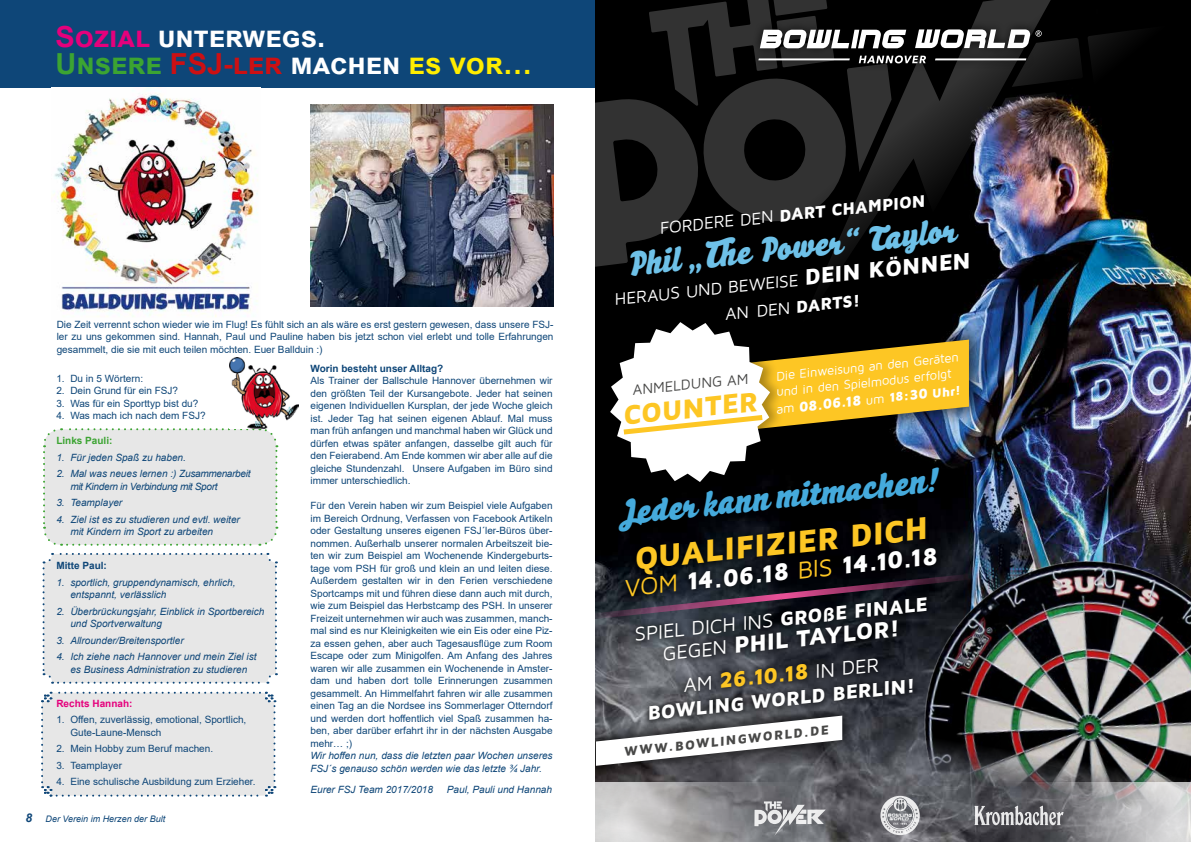
<style>
.page{position:relative;width:1191px;height:842px;background:#fff}
.page>*{position:absolute;margin:0;border:0;box-sizing:border-box;transform-origin:0 0}
.t1{font:32.5px "Ravel";color:#45aadc}
.t2{font:900 32.5px "Maven Pro";color:#fdc624}
.t3{font:31.8px "Ravel";color:#6ec1e8}
.t4{font:700 29px/27px "Arial";color:#fff}
.t5{font:900 28.2px "Maven Pro";color:#fdc624}
.t6{font:900 25px "Maven Pro";color:#fff}
.t7{font:900 23.8px "Maven Pro";color:#fff}
.t8{font:900 22.4px "Maven Pro";color:#fdc624}
.t9{font:20.2px "Maven Pro";color:#fff}
.t10{font:900 20.2px "Maven Pro";color:#fff}
.t11{font:17.3px/26.9px "Maven Pro";color:#fff;text-align:center}
.t12{font:900 17.3px "Maven Pro";color:#fff}
.t13{font:14.9px "Maven Pro";color:#484847}
.t14{font:900 14.6px "Maven Pro";color:#fff}
.t15{font:900 13.4px "Maven Pro";color:#484847}
.t16{font:13px/15.6px "Maven Pro";color:#fff}
.t17{font:10px/12.5px "Arial";color:#0e4678;text-align:justify}
.t18{font:italic 10px/12.5px "Arial";color:#0e4678}
.t19{font:italic 10px/12.5px "Arial";letter-spacing:-.03em;color:#0e4678}
.t20{font:700 10px "Arial";color:#0e4678}
.t21{font:700 10px "Arial";color:#e5007c}
.t22{font:700 10px "Arial";color:#3ca432}
.t23{font:italic 9px "Arial";color:#0e4678}
.s1{color:#e5007c}
.s2{color:#3ca432}
.s3{color:#cd1013}
.s4{color:#ffed00}
.s5{font-weight:700;font-size:12px}
.s6{font-weight:400}
.s7{font-weight:900;font-size:23.1px}
.s8{font-weight:900}
.s9{font-weight:400;font-size:13px}
.s10{font-size:13px}
.s11{font-size:14.5px}
.s12{font-weight:400;color:#fdc624}
.s13{font-weight:400;font-size:20.2px}
.s14{font-weight:400;font-size:20.2px;color:#fff}
</style>
<div class="page">
<div style="left:0;top:0;width:596px;height:87px;background:#0e4678"></div>
<img style="left:53px;top:88px;width:205px;height:229px">
<div style="left:41px;top:692px;width:234px;height:105px;background:#e7e7e7"></div>
<div style="left:43px;top:553px;width:234px;height:131px;background:#e7e7e7"></div>
<div style="left:43px;top:428px;width:235px;height:118px;background:#e7e7e7"></div>
<img style="left:310px;top:104px;width:243px;height:203px">
<img style="left:596px;top:268px;width:595px;height:574px">
<img style="left:905px;top:541px;width:286px;height:301px">
<img style="left:796px;top:268px;width:259px;height:68px">
<svg style="left:596px;top:782px;width:284px;height:60px;background:#919092"></svg>
<svg style="left:919px;top:782px;width:272px;height:60px;background:#848387"></svg>
<img style="left:596px;top:0;width:595px;height:268px">
<svg style="left:880px;top:796px;width:39px;height:39px;background:#a8a9ac"></svg>
<svg style="left:974px;top:805px;width:89px;height:20px;background:#8a8a8d"></svg>
<svg style="left:754px;top:801px;width:71px;height:35px;background:#98999c"></svg>
<div style="left:612px;top:461px;width:334px;height:142px;background:#000"></div>
<div style="left:629px;top:590px;width:304px;height:137px;background:#000;opacity:.75"></div>
<svg style="left:596px;top:570px;width:409px;height:53px"></svg>
<div style="left:704px;top:321px;width:284px;height:130px;background:#000;opacity:.75"></div>
<div style="left:608px;top:314px;width:177px;height:177px;background:#000"></div>
<svg style="left:610px;top:322px;width:359px;height:160px"></svg>
<div style="left:596px;top:700px;width:262px;height:86px;background:#000;opacity:.75"></div>
<svg style="left:596px;top:716px;width:246px;height:50px"></svg>
<img style="left:230px;top:358px;width:69px;height:70px">
<h3 class="t4" style="left:56px;top:24px;width:478px"><span class="s1">Sozial</span> unterwegs.<br><span class="s2">Unsere</span> <span class="s3">FSJ-ler</span> machen <span class="s4">es vor…</span></h3>
<p class="t17" style="left:57px;top:318px;width:498px">Die Zeit verrennt schon wieder wie im Flug! Es fühlt sich an als wäre es erst gestern gewesen, dass unsere FSJ&shy;ler zu uns gekommen sind. Hannah, Paul und Pauline haben bis jetzt schon viel erlebt und tolle Erfahrungen gesammelt, die sie mit euch teilen möchten. Euer Ballduin :)</p>
<p class="t17" style="left:56px;top:372px;width:88px">1. Du in 5 Wörtern:</p>
<p class="t17" style="left:56px;top:384px;width:123px">2. Dein Grund für ein FSJ?</p>
<p class="t17" style="left:56px;top:397px;width:144px">3. Was für ein Sporttyp bist du?</p>
<p class="t17" style="left:56px;top:409px;width:151px">4. Was mach ich nach dem FSJ?</p>
<p class="t22" style="left:56px;top:434px;width:58px">Links Pauli:</p>
<p class="t18" style="left:56px;top:451px;width:131px">1. Für jeden Spaß zu haben.</p>
<p class="t19" style="left:70px;top:468px;width:182px;text-indent:-14px">2. Mal was neues lernen :) Zusammenarbeit mit Kindern in Verbindung mit Sport</p>
<p class="t18" style="left:56px;top:497px;width:67px">3. Teamplayer</p>
<p class="t18" style="left:70px;top:513px;width:171px;text-indent:-14px">4. Ziel ist es zu studieren und evtl. weiter mit Kindern im Sport zu arbeiten</p>
<p class="t20" style="left:56px;top:559px;width:52px">Mitte Paul:</p>
<p class="t18" style="left:70px;top:576px;width:167px;text-indent:-14px">1. sportlich, gruppendynamisch, ehrlich, entspannt, verlässlich</p>
<p class="t18" style="left:70px;top:605px;width:195px;text-indent:-14px">2. Überbrückungsjahr, Einblick in Sportbereich und Sportverwaltung</p>
<p class="t18" style="left:56px;top:634px;width:129px">3. Allrounder/Breitensportler</p>
<p class="t18" style="left:56px;top:651px;width:202px;text-align:center">4. Ich ziehe nach Hannover und mein Ziel ist es Business Administration zu studieren</p>
<p class="t21" style="left:56px;top:696px;width:78px">Rechts Hannah:</p>
<p class="t17" style="left:70px;top:713px;width:177px;text-indent:-14px">1. Offen, zuverlässig, emotional, Sportlich,<br>Gute-Laune-Mensch</p>
<p class="t17" style="left:56px;top:742px;width:158px">2. Mein Hobby zum Beruf machen.</p>
<p class="t17" style="left:56px;top:759px;width:67px">3. Teamplayer</p>
<p class="t17" style="left:56px;top:775px;width:201px">4. Eine schulische Ausbildung zum Erzieher.</p>
<p class="t23" style="left:26px;top:813px;width:141px"><span class="s5">8</span> Der Verein im Herzen der Bult</p>
<p class="t20" style="left:310px;top:361px;width:134px">Worin besteht unser Alltag?</p>
<p class="t17" style="left:310px;top:374px;width:244px">Als Trainer der Ballschule Hannover übernehmen wir den größten Teil der Kursangebote. Jeder hat seinen eigenen Individuellen Kursplan, der jede Woche gleich ist. Jeder Tag hat seinen eigenen Ablauf. Mal muss man früh anfangen und manchmal haben wir Glück und dürfen etwas später anfangen, dasselbe gilt auch für den Feierabend. Am Ende kommen wir aber alle auf die gleiche Stundenzahl. Unsere Aufgaben im Büro sind immer unterschiedlich.</p>
<p class="t17" style="left:310px;top:499px;width:244px">Für den Verein haben wir zum Beispiel viele Aufgaben im Bereich Ordnung, Verfassen von Facebook Artikeln oder Gestaltung unseres eigenen FSJ´ler-Büros über&shy;nommen. Außerhalb unserer normalen Arbeitszeit bie&shy;ten wir zum Beispiel am Wochenende Kindergeburts&shy;tage vom PSH für groß und klein an und leiten diese.<br>Außerdem gestalten wir in den Ferien verschiedene Sportcamps mit und führen diese dann auch mit durch, wie zum Beispiel das Herbstcamp des PSH. In unserer Freizeit unternehmen wir auch was zusammen, manch&shy;mal sind es nur Kleinigkeiten wie ein Eis oder eine Piz&shy;za essen gehen, aber auch Tagesausflüge zum Room Escape oder zum Minigolfen. Am Anfang des Jahres waren wir alle zusammen ein Wochenende in Amster&shy;dam und haben dort tolle Erinnerungen zusammen gesammelt. An Himmelfahrt fahren wir alle zusammen einen Tag an die Nordsee ins Sommerlager Otterndorf und werden dort hoffentlich viel Spaß zusammen ha&shy;ben, aber darüber erfahrt ihr in der nächsten Ausgabe mehr… ;)</p>
<p class="t18" style="left:310px;top:749px;width:244px">Wir hoffen nun, dass die letzten paar Wochen unseres<br>FSJ´s genauso schön werden wie das letzte ¾ Jahr.</p>
<p class="t18" style="left:310px;top:783px;width:124px">Eurer FSJ Team 2017/2018</p>
<p class="t18" style="left:447px;top:783px;width:107px">Paul, Pauli und Hannah</p>
<h3 class="t12" style="left:658px;top:217px;width:268px;rotate:-6deg"><span class="s6">FORDERE DEN</span> DART CHAMPION</h3>
<h2 class="t3" style="left:624px;top:246px;width:95px;rotate:-6deg">Phil „The</h2>
<h2 class="t3" style="left:756px;top:233px;width:201px;rotate:-6deg">Power“ Taylor</h2>
<h3 class="t11" style="left:613px;top:285px;width:359px;rotate:-6deg">HERAUS UND BEWEISE <span class="s7">DEIN KÖNNEN<br></span>AN DEN <span class="s8">DARTS!</span></h3>
<h3 class="t13" style="left:631px;top:381px;width:118px;rotate:-6deg">ANMELDUNG AM</h3>
<h3 class="t5" style="left:620px;top:398px;width:137px;rotate:-6deg">COUNTER</h3>
<h3 class="t16" style="left:773px;top:368px;width:187px;rotate:-6deg">Die Einweisung an den Geräten und in den Spielmodus erfolgt</h3>
<h3 class="t14" style="left:775px;top:400px;width:187px;rotate:-6deg"><span class="s9">am</span> 08.06.18 <span class="s9">um</span> <span class="s10">18</span><span class="s11">:30</span> <span class="s10">Uhr!</span></h3>
<h1 class="t1" style="left:620px;top:494px;width:319px;rotate:-6deg">Jeder kann mitmachen!</h1>
<h1 class="t2" style="left:631px;top:538px;width:296px;rotate:-6deg">QUALIFIZIER DICH</h1>
<h3 class="t6" style="left:622px;top:573px;width:316px;rotate:-6deg"><span class="s12">VOM</span> 14.06.18 <span class="s12">BIS</span> 14.10.18</h3>
<h3 class="t9" style="left:633px;top:622px;width:296px;rotate:-6deg">SPIEL DICH INS <span class="s8">GROßE FINALE</span></h3>
<h3 class="t7" style="left:660px;top:638px;width:240px;rotate:-6deg"><span class="s13">GEGEN</span> PHIL TAYLOR!</h3>
<h3 class="t8" style="left:681px;top:670px;width:197px;rotate:-6deg"><span class="s14">AM</span> 26.10.18 <span class="s14">IN DER</span></h3>
<h3 class="t10" style="left:645px;top:701px;width:270px;rotate:-6deg">BOWLING WORLD BERLIN!</h3>
<h3 class="t15" style="left:623px;top:743px;width:207px;rotate:-6deg">WWW.BOWLINGWORLD.DE</h3>
</div>
